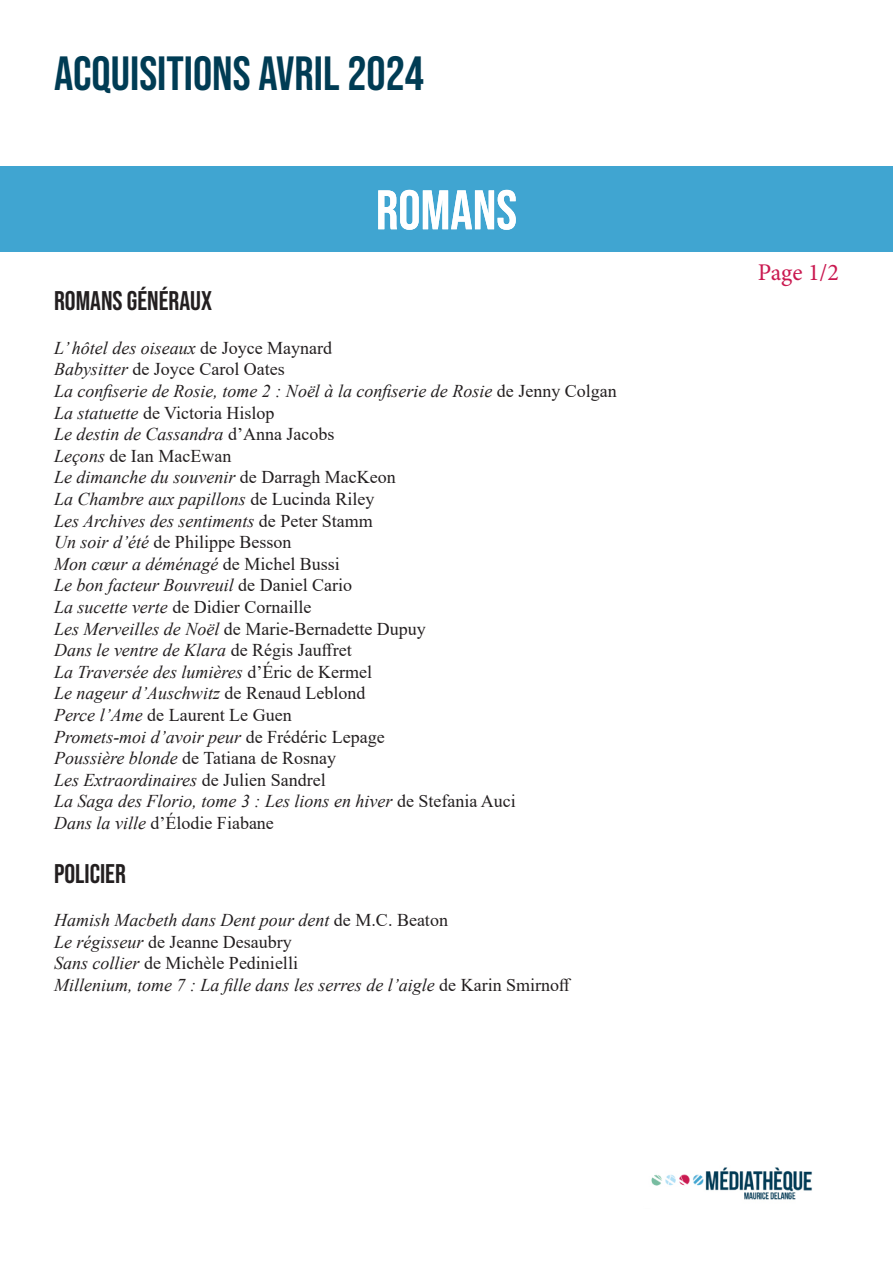
<style>
.page{position:relative;width:893px;height:1263px;background:#fff}
.page>*{position:absolute;margin:0;border:0;box-sizing:border-box;transform-origin:0 0}
.t1{font:55.5px "Bebas Neue";color:#fff}
.t2{font:48px "Bebas Neue";color:#003c54}
.t3{font:27px "Bebas Neue";color:#231f20}
.t4{font:24px "Minion Pro";color:#ca1950}
.t5{font:italic 18px "Times New Roman";color:#231f20}
.t6{font:18px "Times New Roman";color:#231f20}
.s1{font-style:normal}
.s2{font-style:italic}
</style>
<div class="page">
<div style="left:0;top:166px;width:893px;height:85px;background:#40a5d1"></div>
<img style="left:651px;top:1167px;width:161px;height:33px">
<h2 class="t2" style="left:54px;top:46px;width:372px">ACQUISITIONS AVRIL 2024</h2>
<p class="t1" style="left:376px;top:179px;width:143px">ROMANS</p>
<p class="t3" style="left:54px;top:286px;width:160px">ROMANS GÉNÉRAUX</p>
<p class="t5" style="left:54px;top:335px;width:280px">L’ hôtel des oiseaux <span class="s1">de Joyce Maynard</span></p>
<p class="t6" style="left:54px;top:357px;width:232px"><span class="s2">Babysitter</span> de Joyce Carol Oates</p>
<p class="t5" style="left:54px;top:378px;width:564px">La confiserie de Rosie, tome 2 : Noël à la confiserie de Rosie <span class="s1">de Jenny Colgan</span></p>
<p class="t6" style="left:54px;top:400px;width:222px"><span class="s2">La statuette</span> de Victoria Hislop</p>
<p class="t5" style="left:54px;top:422px;width:282px">Le destin de Cassandra <span class="s1">d’Anna Jacobs</span></p>
<p class="t6" style="left:54px;top:443px;width:179px"><span class="s2">Leçons</span> de Ian MacEwan</p>
<p class="t5" style="left:54px;top:465px;width:343px">Le dimanche du souvenir <span class="s1">de Darragh MacKeon</span></p>
<p class="t5" style="left:54px;top:486px;width:322px">La Chambre aux papillons <span class="s1">de Lucinda Riley</span></p>
<p class="t5" style="left:54px;top:508px;width:320px">Les Archives des sentiments <span class="s1">de Peter Stamm</span></p>
<p class="t6" style="left:54px;top:529px;width:239px"><span class="s2">Un soir d’été</span> de Philippe Besson</p>
<p class="t5" style="left:54px;top:551px;width:287px">Mon cœur a déménagé <span class="s1">de Michel Bussi</span></p>
<p class="t5" style="left:54px;top:573px;width:300px">Le bon facteur Bouvreuil <span class="s1">de Daniel Cario</span></p>
<p class="t6" style="left:54px;top:594px;width:259px"><span class="s2">La sucette verte</span> de Didier Cornaille</p>
<p class="t6" style="left:54px;top:616px;width:373px"><span class="s2">Les Merveilles de Noël</span> de Marie-Bernadette Dupuy</p>
<p class="t5" style="left:54px;top:638px;width:299px">Dans le ventre de Klara <span class="s1">de Régis Jauffret</span></p>
<p class="t5" style="left:54px;top:659px;width:320px">La Traversée des lumières <span class="s1">d’Éric de Kermel</span></p>
<p class="t5" style="left:54px;top:681px;width:313px">Le nageur d’Auschwitz <span class="s1">de Renaud Leblond</span></p>
<p class="t6" style="left:54px;top:702px;width:239px"><span class="s2">Perce l’Ame</span> de Laurent Le Guen</p>
<p class="t5" style="left:54px;top:724px;width:332px">Promets-moi d’avoir peur <span class="s1">de Frédéric Lepage</span></p>
<p class="t6" style="left:54px;top:745px;width:284px"><span class="s2">Poussière blonde</span> de Tatiana de Rosnay</p>
<p class="t5" style="left:54px;top:767px;width:273px">Les Extraordinaires <span class="s1">de Julien Sandrel</span></p>
<p class="t5" style="left:54px;top:789px;width:463px">La Saga des Florio, tome 3 : Les lions en hiver <span class="s1">de Stefania Auci</span></p>
<p class="t6" style="left:54px;top:810px;width:221px"><span class="s2">Dans la ville</span> d’Élodie Fiabane</p>
<p class="t3" style="left:54px;top:858px;width:73px">POLICIER</p>
<p class="t5" style="left:54px;top:908px;width:395px">Hamish Macbeth dans Dent pour dent <span class="s1">de M.C. Beaton</span></p>
<p class="t6" style="left:54px;top:929px;width:239px"><span class="s2">Le régisseur</span> de Jeanne Desaubry</p>
<p class="t6" style="left:54px;top:951px;width:245px"><span class="s2">Sans collier</span> de Michèle Pedinielli</p>
<p class="t5" style="left:54px;top:972px;width:519px">Millenium, tome 7 : La fille dans les serres de l’aigle <span class="s1">de Karin Smirnoff</span></p>
<p class="t4" style="left:758px;top:256px;width:83px">Page 1/2</p>
</div>
